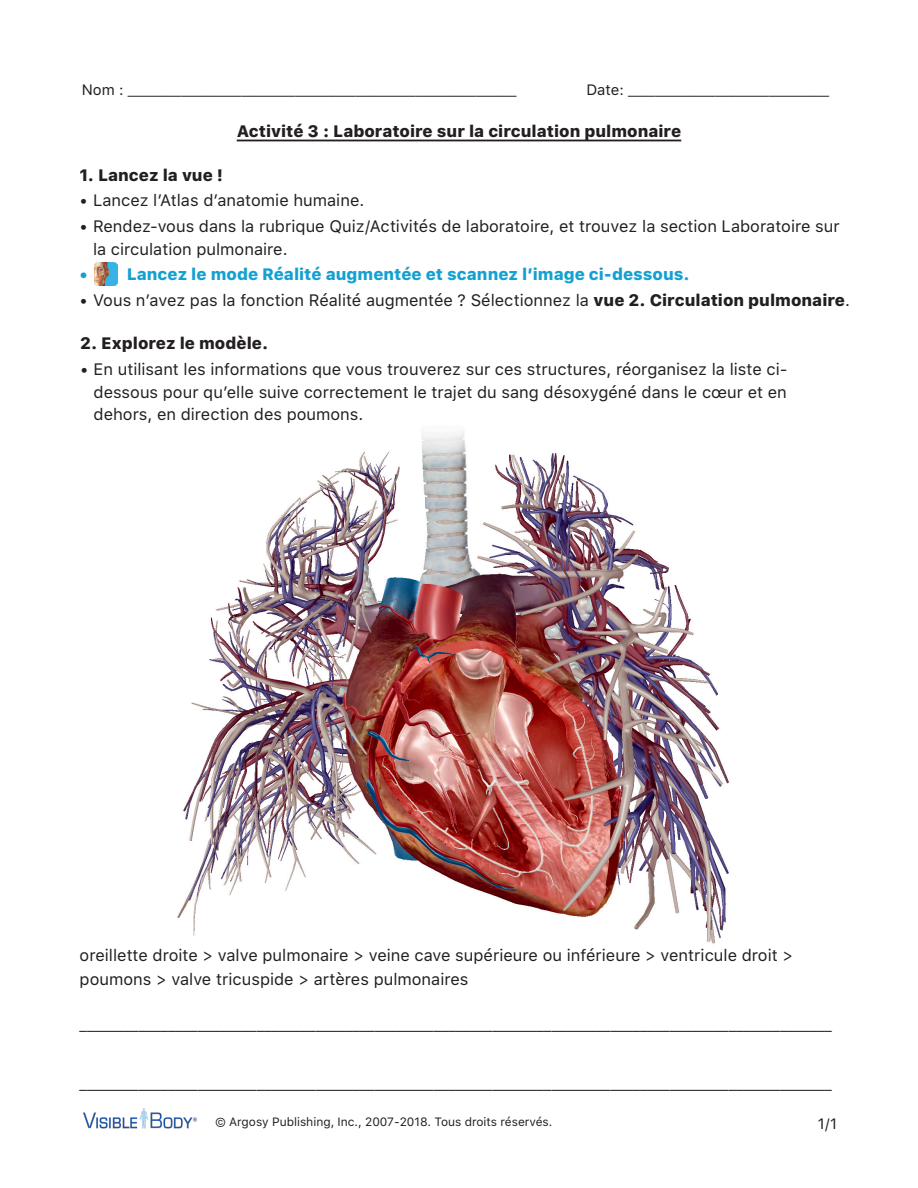
<style>
.page{position:relative;width:918px;height:1188px;background:#fff}
.page>*{position:absolute;margin:0;border:0;box-sizing:border-box;transform-origin:0 0}
.t1{font:16.5px/22.5px "SFUI Text";color:#231f20}
.t2{font:800 16.5px "SFUI Text";color:#231f20}
.t3{font:800 16.5px "SFUI Text";color:#14a1d1}
.t4{font:15px "SFUI Text";color:#231f20}
.t5{font:12px "SFUI Text";color:#231f20}
.s1{font-weight:800}
</style>
<div class="page">
<img style="left:83px;top:1108px;width:113px;height:21px">
<img style="left:177px;top:432px;width:552px;height:512px">
<hr style="left:237px;top:140px;width:444px;height:1px;background:#231f20">
<img style="left:95px;top:262px;width:23px;height:23px">
<p class="t4" style="left:82px;top:79px;width:436px">Nom : __________________________________________________________</p>
<p class="t4" style="left:586px;top:79px;width:244px">Date: ______________________________</p>
<p class="t2" style="left:237px;top:119px;width:446px">Activité 3 : Laboratoire sur la circulation pulmonaire</p>
<p class="t2" style="left:80px;top:162px;width:145px">1. Lancez la vue !</p>
<p class="t1" style="left:80px;top:190px;width:286px">• Lancez l’Atlas d’anatomie humaine.</p>
<p class="t1" style="left:93px;top:216px;width:748px;text-indent:-14px">• Rendez-vous dans la rubrique Quiz/Activités de laboratoire, et trouvez la section Laboratoire sur la circulation pulmonaire.</p>
<p class="t3" style="left:80px;top:262px;width:612px">• Lancez le mode Réalité augmentée et scannez l’image ci-dessous.</p>
<p class="t1" style="left:80px;top:290px;width:772px">• Vous n’avez pas la fonction Réalité augmentée ? Sélectionnez la <span class="s1">vue 2. Circulation pulmonaire</span>.</p>
<p class="t2" style="left:80px;top:331px;width:190px">2. Explorez le modèle.</p>
<p class="t1" style="left:94px;top:359px;width:695px;text-align:justify;text-indent:-14px">• En utilisant les informations que vous trouverez sur ces structures, réorganisez la liste ci&shy;dessous pour qu’elle suive correctement le trajet du sang désoxygéné dans le cœur et en dehors, en direction des poumons.</p>
<p class="t1" style="left:80px;top:944px;width:715px;line-height:24px">oreillette droite &gt; valve pulmonaire &gt; veine cave supérieure ou inférieure &gt; ventricule droit &gt; poumons &gt; valve tricuspide &gt; artères pulmonaires</p>
<p class="t1" style="left:80px;top:1014px;width:754px">______________________________________________________________________________________________________</p>
<p class="t1" style="left:80px;top:1072px;width:754px">______________________________________________________________________________________________________</p>
<p class="t4" style="left:818px;top:1113px;width:21px">1/1</p>
<p class="t5" style="left:216px;top:1113px;width:338px">© Argosy Publishing, Inc., 2007-2018. Tous droits réservés.</p>
</div>
